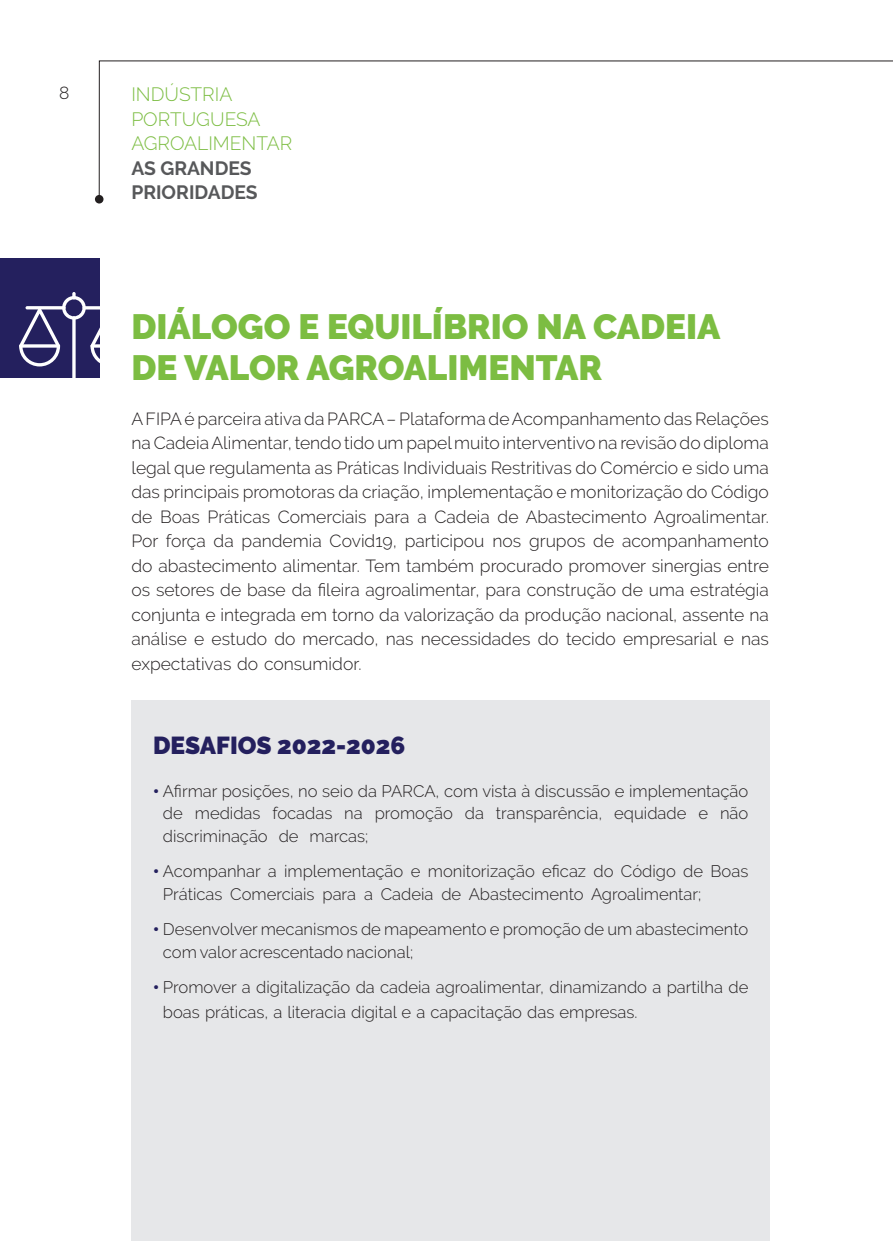
<style>
.page{position:relative;width:893px;height:1241px;background:#fff}
.page>*{position:absolute;margin:0;border:0;box-sizing:border-box;transform-origin:0 0}
.t1{font:900 35px/40.2px "Raleway";color:#7cbd42}
.t2{font:900 24.5px "Raleway";color:#24205e}
.t3{font:300 19.25px/24.5px "Raleway";color:#7cbd42}
.t4{font:700 19.25px/24.5px "Raleway";color:#57585a}
.t5{font:300 17.5px/24.5px "Raleway";color:#231f20;text-align:justify}
.t6{font:300 16.62px/22.8px "Raleway";color:#231f20}
.s1{font-weight:900;color:#24205e}
</style>
<div class="page">
<div style="left:0;top:258px;width:99px;height:119px;background:#24205e"></div>
<div style="left:131px;top:700px;width:639px;height:540px;background:#e6e7e9"></div>
<svg style="left:99px;top:60px;width:794px;height:135px"></svg>
<div style="left:95px;top:195px;width:9px;height:8px;background:#231f20;border-radius:50%"></div>
<svg style="left:72px;top:316px;width:4px;height:66px"></svg>
<svg style="left:19px;top:292px;width:81px;height:74px"></svg>
<hr style="left:50px;top:379px;width:48px;height:3px;background:#fff;border-radius:2px">
<p class="t5" style="left:59px;top:81px;width:12px">8</p>
<p class="t3" style="left:131px;top:82px;width:162px">INDÚSTRIA<br>PORTUGUESA<br>AGROALIMENTAR</p>
<p class="t4" style="left:131px;top:156px;width:128px">AS GRANDES<br>PRIORIDADES</p>
<h1 class="t1" style="left:131px;top:307px;width:591px">DIÁLOGO E EQUILÍBRIO NA CADEIA<br>DE VALOR AGROALIMENTAR</h1>
<p class="t5" style="left:131px;top:406px;width:639px">A FIPA é parceira ativa da PARCA – Plataforma de Acompanhamento das Relações na Cadeia Alimentar, tendo tido um papel muito interventivo na revisão do diploma legal que regulamenta as Práticas Individuais Restritivas do Comércio e sido uma das principais promotoras da criação, implementação e monitorização do Código de Boas Práticas Comerciais para a Cadeia de Abastecimento Agroalimentar.<br>Por força da pandemia Covid19, participou nos grupos de acompanhamento do abastecimento alimentar. Tem também procurado promover sinergias entre os setores de base da fileira agroalimentar, para construção de uma estratégia conjunta e integrada em torno da valorização da produção nacional, assente na análise e estudo do mercado, nas necessidades do tecido empresarial e nas expectativas do consumidor.</p>
<h2 class="t2" style="left:153px;top:731px;width:254px">DESAFIOS 2022-2026</h2>
<p class="t6" style="left:163px;top:779px;width:587px;text-align:justify;text-indent:-10px"><span class="s1">•</span> Afirmar posições, no seio da PARCA, com vista à discussão e implementação de medidas focadas na promoção da transparência, equidade e não discriminação de marcas;</p>
<p class="t6" style="left:163px;top:859px;width:587px;text-indent:-10px"><span class="s1">•</span> Acompanhar a implementação e monitorização eficaz do Código de Boas<br>Práticas Comerciais para a Cadeia de Abastecimento Agroalimentar;</p>
<p class="t6" style="left:163px;top:917px;width:587px;text-indent:-10px"><span class="s1">•</span> Desenvolver mecanismos de mapeamento e promoção de um abastecimento com valor acrescentado nacional;</p>
<p class="t6" style="left:163px;top:974px;width:587px;line-height:24.5px;text-indent:-10px"><span class="s1">•</span> Promover a digitalização da cadeia agroalimentar, dinamizando a partilha de boas práticas, a literacia digital e a capacitação das empresas.</p>
</div>
